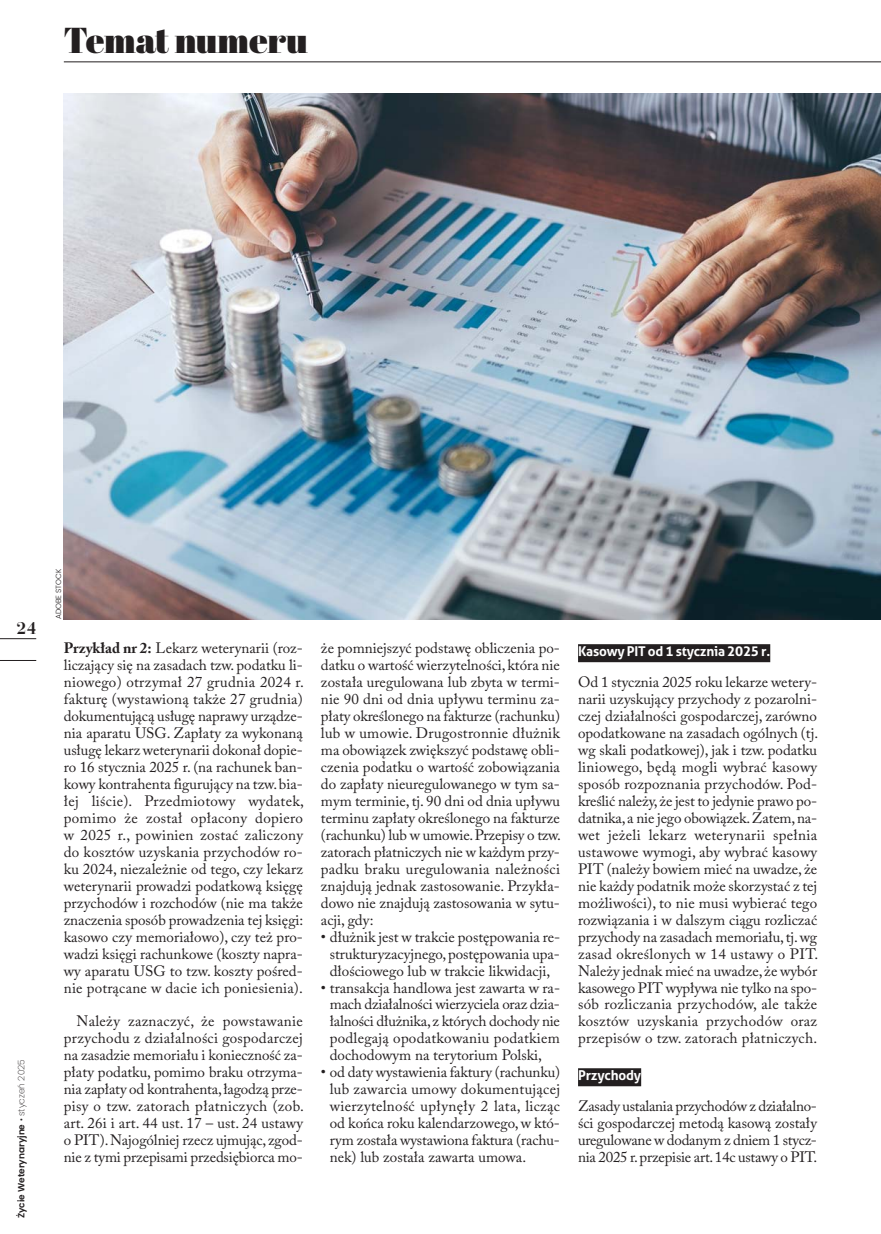
<style>
.page{position:relative;width:881px;height:1234px;background:#fff}
.page>*{position:absolute;margin:0;border:0;box-sizing:border-box;transform-origin:0 0}
.t1{font:900 36px "Abril Display";color:#231f20}
.t2{font:700 18px "Bauer Bodni EU";color:#231f20}
.t3{font:15px/17px "Adobe Caslon Pro";color:#231f20;text-align:justify}
.t4{font:700 13.5px "Aller";letter-spacing:-.015em;color:#fff}
.t5{font:600 9px "Poppins";color:#231f20}
.t6{font:300 7.5px "Poppins";color:#231f20}
.s1{font-weight:200}
.s2{font-weight:700}
</style>
<div class="page">
<hr style="left:0;top:638px;width:36px;height:1px;background:#231f20">
<hr style="left:0;top:660px;width:36px;height:1px;background:#231f20">
<hr style="left:64px;top:62px;width:816px;height:1px;background:#231f20">
<div style="left:578px;top:644px;width:192px;height:18px;background:#231f20"></div>
<div style="left:578px;top:1067px;width:63px;height:18px;background:#231f20"></div>
<img style="left:64px;top:94px;width:816px;height:525px">
<h1 class="t1" style="left:64px;top:19px;width:245px">Temat numeru</h1>
<p class="t2" style="left:17px;top:616px;width:21px">24</p>
<p class="t5" style="left:16px;top:1217px;width:160px;rotate:-90deg">Życie Weterynaryjne <span class="s1">• styczeń 2025</span></p>
<p class="t6" style="left:54px;top:619px;width:52px;rotate:-90deg">ADOBE STOCK</p>
<p class="t3" style="left:64px;top:641px;width:241px"><span class="s2">Przy kład nr 2:</span> Le karz we te ry na rii (roz - li cza ją cy się na za sa dach tzw. po dat ku li - nio we go) otrzy mał 27 grud nia 2024 r. fak tu rę (wy sta wio ną tak że 27 grud nia) do ku men tu ją cą usłu gę na pra wy urzą dze - nia apa ra tu USG. Za pła ty za wy ko na ną usłu gę le karz we te ry na rii do ko nał do pie - ro 16 stycz nia 2025 r. (na ra chu nek ban - ko wy kon tra hen ta fi gu ru ją cy na tzw. bia - łej li ście). Przed mio to wy wy da tek, po mi mo że zo stał opła co ny do pie ro w 2025 r., po wi nien zo stać za li czo ny do kosz tów uzy ska nia przy cho dów ro - ku 2024, nie za leż nie od te go, czy le karz we te ry na rii pro wa dzi po dat ko wą księ gę przy cho dów i roz cho dów (nie ma tak że zna cze nia spo sób pro wa dze nia tej księ gi: ka so wo czy me mo ria ło wo), czy też pro - wa dzi księ gi ra chun ko we (kosz ty na pra - wy apa ra tu USG to tzw. kosz ty po śred - nie po trą ca ne w da cie ich po nie sie nia).</p>
<p class="t3" style="left:64px;top:1014px;width:241px;text-indent:13px">Na le ży za zna czyć, że po wsta wa nie przy cho du z dzia łal no ści go spo dar czej na za sa dzie me mo ria łu i ko niecz ność za - pła ty po dat ku, po mi mo bra ku otrzy ma - nia za pła ty od kon tra hen ta, ła go dzą prze - pi sy o tzw. za to rach płat ni czych (zob. art. 26i i art. 44 ust. 17 – ust. 24 usta wy o PIT). Naj ogól niej rzecz uj mu jąc, zgod - nie z ty mi prze pi sa mi przed się bior ca mo -</p>
<p class="t3" style="left:321px;top:641px;width:241px">że po mniej szyć pod sta wę ob li cze nia po - dat ku o war tość wie rzy tel no ści, któ ra nie zo sta ła ure gu lo wa na lub zby ta w ter mi - nie 90 dni od dnia upły wu ter mi nu za - pła ty okre ślo ne go na fak tu rze (ra chun ku) lub w umo wie. Dru go stron nie dłuż nik ma obo wią zek zwięk szyć pod sta wę ob li - cze nia po dat ku o war tość zo bo wią za nia do za pła ty nie ure gu lo wa ne go w tym sa - mym ter mi nie, tj. 90 dni od dnia upły wu ter mi nu za pła ty okre ślo ne go na fak tu rze (ra chun ku) lub w umo wie. Prze pi sy o tzw. za to rach płat ni czych nie w każ dym przy - pad ku bra ku ure gu lo wa nia na leż no ści znaj du ją jed nak za sto so wa nie. Przy kła - do wo nie znaj du ją za sto so wa nia w sy tu - acji, gdy:</p>
<p class="t3" style="left:321px;top:929px;width:240px;text-align:center">• dłuż nik jest w trak cie po stę po wa nia re - struk tu ry za cyj ne go, po stę po wa nia upa - dło ścio we go lub w trak cie li kwi da cji,</p>
<p class="t3" style="left:329px;top:980px;width:232px;text-indent:-9px">• trans ak cja han dlo wa jest za war ta w ra - mach dzia łal no ści wie rzy cie la oraz dzia - łal no ści dłuż ni ka, z któ rych do cho dy nie pod le ga ją opo dat ko wa niu po dat kiem do cho do wym na te ry to rium Pol ski,</p>
<p class="t3" style="left:329px;top:1065px;width:232px;text-indent:-9px">• od da ty wy sta wie nia fak tu ry (ra chun ku) lub za war cia umo wy do ku men tu ją cej wie rzy tel ność upły nę ły 2 la ta, li cząc od koń ca ro ku ka len da rzo we go, w któ - rym zo sta ła wy sta wio na fak tu ra (ra chu - nek) lub zo sta ła za war ta umo wa.</p>
<p class="t4" style="left:578px;top:643px;width:194px">Ka so wy PIT od 1 stycz nia 2025 r.</p>
<p class="t3" style="left:578px;top:675px;width:241px">Od 1 stycz nia 2025 roku le ka rze we te ry - na rii uzy sku ją cy przy cho dy z po za rol ni - czej dzia łal no ści go spo dar czej, za rów no opo dat ko wa ne na za sa dach ogól nych (tj. wg ska li po dat ko wej), jak i tzw. po dat ku li nio we go, bę dą mo gli wy brać ka so wy spo sób roz po zna nia przy cho dów. Pod - kre ślić na le ży, że jest to je dy nie pra wo po - dat ni ka, a nie je go obo wią zek. Za tem, na - wet je że li le karz we te ry na rii speł nia usta wo we wy mo gi, aby wy brać ka so wy PIT (na le ży bo wiem mieć na uwa dze, że nie każ dy po dat nik mo że sko rzy stać z tej moż li wo ści), to nie mu si wy bie rać te go roz wią za nia i w dal szym cią gu roz li czać przy cho dy na za sa dach me mo ria łu, tj. wg za sad okre ślo nych w 14 usta wy o PIT.<br>Na le ży jed nak mieć na uwa dze, że wy bór ka so we go PIT wy pły wa nie tyl ko na spo - sób roz li cza nia przy cho dów, ale tak że kosz tów uzy ska nia przy cho dów oraz prze pi sów o tzw. za to rach płat ni czych.</p>
<p class="t4" style="left:578px;top:1067px;width:65px">Przy cho dy</p>
<p class="t3" style="left:578px;top:1099px;width:240px">Za sa dy usta la nia przy cho dów z dzia łal no - ści go spo dar czej me to dą ka so wą zo sta ły ure gu lo wa ne w do da nym z dniem 1 stycz - nia 2025 r. prze pi sie art. 14c usta wy o PIT.</p>
</div>
